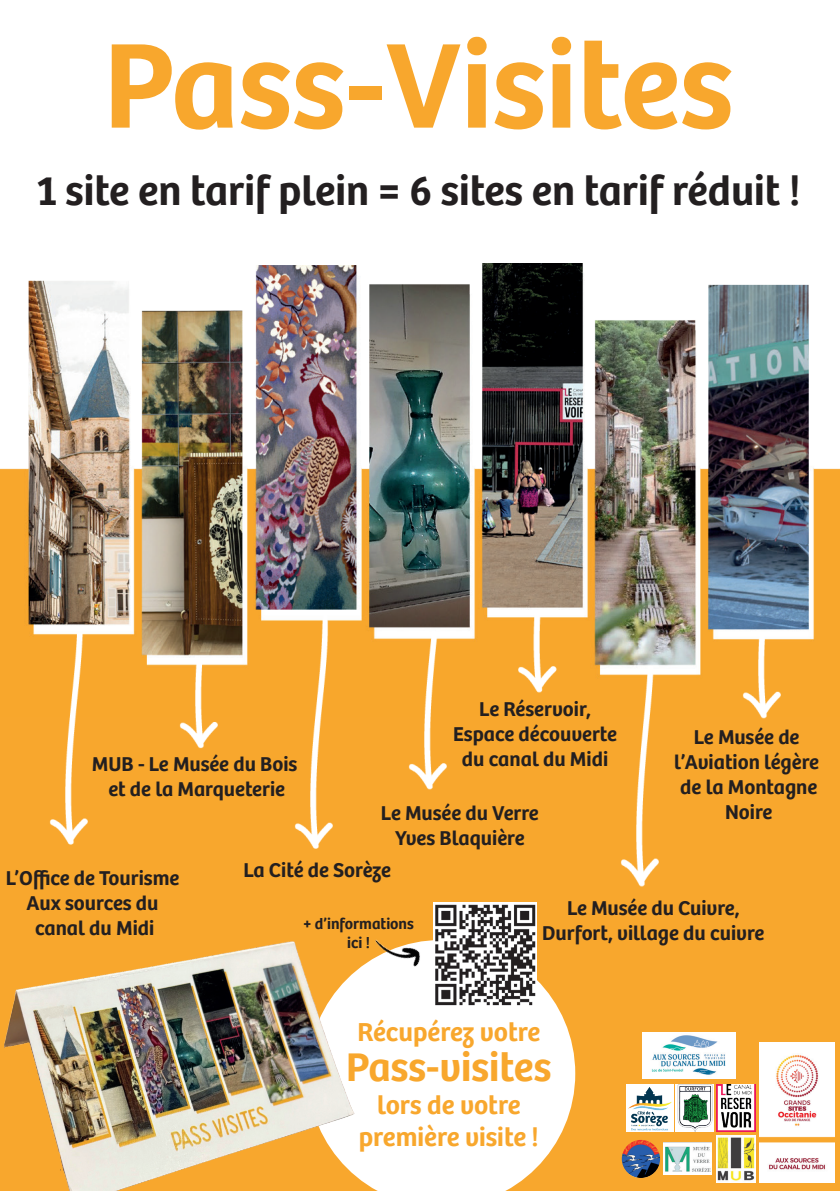
<style>
.page{position:relative;width:840px;height:1191px;background:#fff}
.page>*{position:absolute;margin:0;border:0;box-sizing:border-box;transform-origin:0 0}
.t1{font:600 125px "Bree CYR";color:#f8a72d}
.t2{font:600 42.8px "Bree CYR";color:#231f20}
.t3{font:600 41.4px "Bree CYR";color:#f8a72d}
.t4{font:600 27px/32.4px "Bree CYR";color:#f8a72d;text-align:center}
.t5{font:600 20.8px/25px "Bree CYR";color:#231f20;text-align:center}
.t6{font:600 15.8px/19px "Bree CYR";color:#231f20;text-align:center}
</style>
<div class="page">
<div style="left:0;top:609px;width:839px;height:581px;background:#f8a72d"></div>
<img style="left:0;top:263px;width:839px;height:413px">
<img style="left:759px;top:1042px;width:75px;height:140px">
<img style="left:37px;top:633px;width:78px;height:212px">
<img style="left:607px;top:667px;width:77px;height:220px">
<img style="left:281px;top:615px;width:78px;height:234px">
<img style="left:504px;top:611px;width:78px;height:82px">
<img style="left:167px;top:660px;width:78px;height:89px">
<img style="left:395px;top:634px;width:78px;height:156px">
<img style="left:729px;top:634px;width:78px;height:85px">
<svg style="left:409px;top:940px;width:166px;height:250px;background:#fdf1df"></svg>
<img style="left:4px;top:941px;width:405px;height:249px">
<img style="left:716px;top:1084px;width:38px;height:47px">
<img style="left:716px;top:1135px;width:38px;height:47px">
<img style="left:675px;top:1084px;width:39px;height:47px">
<img style="left:663px;top:1142px;width:48px;height:32px">
<div style="left:626px;top:1084px;width:47px;height:47px;background:#fff"></div>
<img style="left:628px;top:1087px;width:43px;height:43px">
<img style="left:621px;top:1139px;width:38px;height:39px;border-radius:19px">
<img style="left:642px;top:1032px;width:92px;height:46px">
<img style="left:433px;top:902px;width:103px;height:112px">
<img style="left:361px;top:939px;width:69px;height:46px">
<h1 class="t1" style="left:104px;top:-11px;width:631px">Pass-Visites</h1>
<h2 class="t2" style="left:37px;top:157px;width:764px">1 site en tarif plein = 6 sites en tarif réduit !</h2>
<p class="t5" style="left:92px;top:750px;width:207px">MUB - Le Musée du Bois et de la Marqueterie</p>
<p class="t5" style="left:453px;top:695px;width:165px">Le Réservoir,<br>Espace découverte du canal du Midi</p>
<p class="t5" style="left:381px;top:799px;width:159px">Le Musée du Verre<br>Yves Blaquière</p>
<p class="t5" style="left:674px;top:723px;width:146px">Le Musée de l’Aviation légère de la Montagne<br>Noire</p>
<p class="t5" style="left:6px;top:863px;width:175px">L’Office de Tourisme<br>Aux sources du canal du Midi</p>
<p class="t5" style="left:243px;top:855px;width:149px">La Cité de Sorèze</p>
<p class="t6" style="left:303px;top:913px;width:112px">+ d’informations ici !</p>
<p class="t5" style="left:542px;top:894px;width:224px">Le Musée du Cuivre,<br>Durfort, village du cuivre</p>
<p class="t4" style="left:357px;top:1014px;width:184px">Récupérez votre</p>
<h3 class="t3" style="left:346px;top:1035px;width:206px">Pass-visites</h3>
<p class="t4" style="left:358px;top:1086px;width:181px">lors de votre première visite !</p>
</div>
